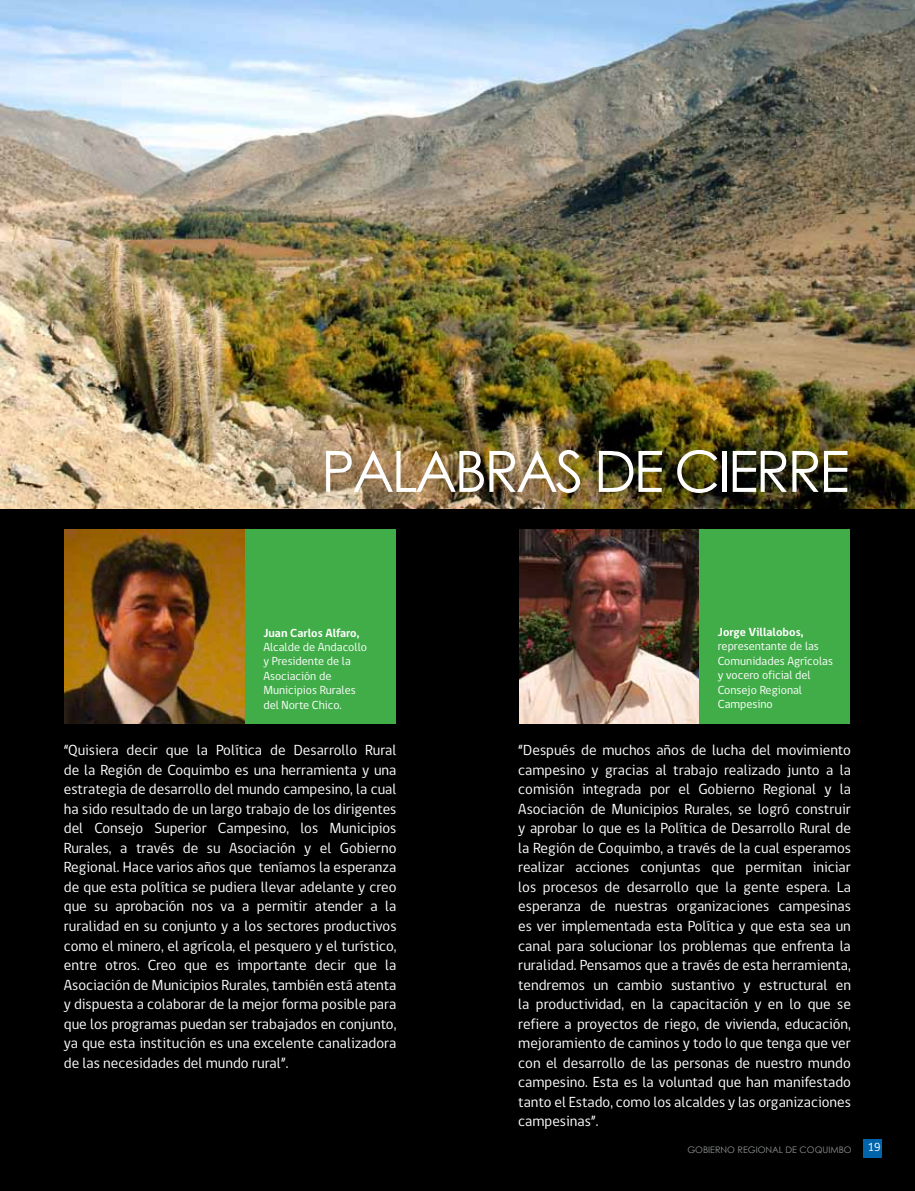
<style>
.page{position:relative;width:915px;height:1191px;background:#fff}
.page>*{position:absolute;margin:0;border:0;box-sizing:border-box;transform-origin:0 0}
.t1{font:57px "Century Gothic";letter-spacing:-.05em;color:#fff}
.t2{font:15px/19.5px "gob CL";color:#fff;text-align:justify}
.t3{font:12px/14.4px "gob CL";color:#fff}
.t4{font:700 12px "gob CL";color:#fff}
.t5{font:9px "Century Gothic";color:#939598}
</style>
<div class="page">
<div style="left:0;top:498px;width:914px;height:693px;background:#000"></div>
<div style="left:862px;top:1139px;width:19px;height:19px;background:#0064ac"></div>
<img style="left:0;top:0;width:914px;height:508px">
<img style="left:65px;top:529px;width:179px;height:195px">
<div style="left:245px;top:529px;width:150px;height:195px;background:#41ad49"></div>
<img style="left:519px;top:529px;width:179px;height:194px">
<div style="left:699px;top:529px;width:150px;height:194px;background:#41ad49"></div>
<h1 class="t1" style="left:321px;top:431px;width:529px">PALABRAS DE CIERRE</h1>
<p class="t4" style="left:263px;top:624px;width:98px">Juan Carlos Alfaro,</p>
<p class="t3" style="left:263px;top:640px;width:105px">Alcalde de Andacollo y Presidente de la<br>Asociación de<br>Municipios Rurales del Norte Chico.</p>
<p class="t4" style="left:717px;top:623px;width:87px">Jorge Villalobos,</p>
<p class="t3" style="left:717px;top:639px;width:116px">representante de las<br>Comunidades Agrícolas y vocero oficial del<br>Consejo Regional<br>Campesino</p>
<p class="t2" style="left:64px;top:741px;width:334px">“Quisiera decir que la Política de Desarrollo Rural de la Región de Coquimbo es una herramienta y una estrategia de desarrollo del mundo campesino, la cual ha sido resultado de un largo trabajo de los dirigentes del Consejo Superior Campesino, los Municipios Rurales, a través de su Asociación y el Gobierno Regional. Hace varios años que teníamos la esperanza de que esta política se pudiera llevar adelante y creo que su aprobación nos va a permitir atender a la ruralidad en su conjunto y a los sectores productivos como el minero, el agrícola, el pesquero y el turístico, entre otros. Creo que es importante decir que la Asociación de Municipios Rurales, también está atenta y dispuesta a colaborar de la mejor forma posible para que los programas puedan ser trabajados en conjunto, ya que esta institución es una excelente canalizadora de las necesidades del mundo rural”.</p>
<p class="t2" style="left:518px;top:741px;width:334px">“Después de muchos años de lucha del movimiento campesino y gracias al trabajo realizado junto a la comisión integrada por el Gobierno Regional y la Asociación de Municipios Rurales, se logró construir y aprobar lo que es la Política de Desarrollo Rural de la Región de Coquimbo, a través de la cual esperamos realizar acciones conjuntas que permitan iniciar los procesos de desarrollo que la gente espera. La esperanza de nuestras organizaciones campesinas es ver implementada esta Política y que esta sea un canal para solucionar los problemas que enfrenta la ruralidad. Pensamos que a través de esta herramienta, tendremos un cambio sustantivo y estructural en la productividad, en la capacitación y en lo que se refiere a proyectos de riego, de vivienda, educación, mejoramiento de caminos y todo lo que tenga que ver con el desarrollo de las personas de nuestro mundo campesino. Esta es la voluntad que han manifestado tanto el Estado, como los alcaldes y las organizaciones campesinas”.</p>
<p class="t5" style="left:687px;top:1143px;width:166px">GOBIERNO REGIONAL DE COQUIMBO</p>
<p class="t3" style="left:867px;top:1140px;width:14px">19</p>
</div>
